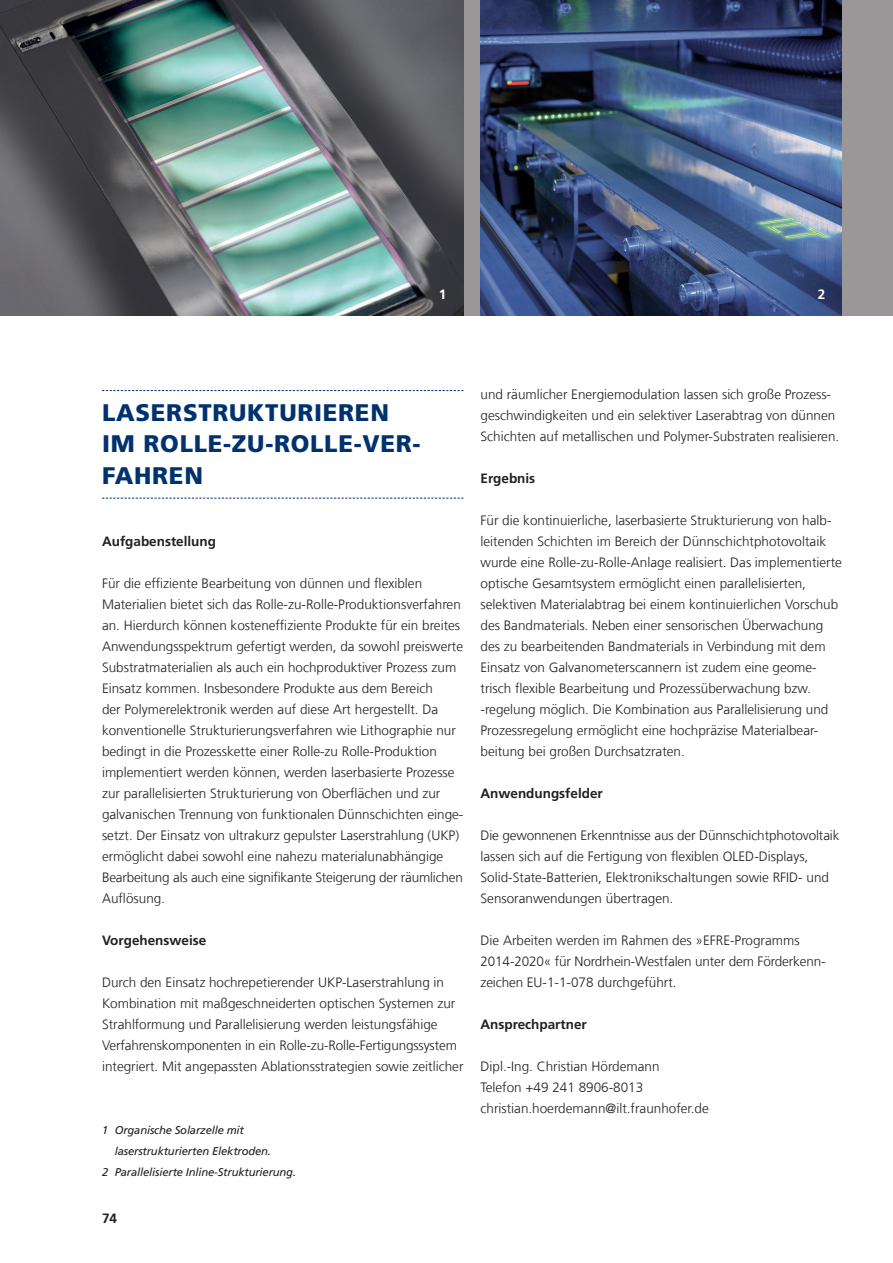
<style>
.page{position:relative;width:893px;height:1263px;background:#fff}
.page>*{position:absolute;margin:0;border:0;box-sizing:border-box;transform-origin:0 0}
.t1{font:900 24px/31.5px "Frutiger LT Com";letter-spacing:.03em;color:#00326d}
.t2{font:300 13.5px/21px "Frutiger LT Com";color:#231f20}
.t3{font:700 13.5px "Frutiger LT Com";color:#231f20}
.t4{font:700 13.5px "Frutiger LT Com";color:#fff}
.t5{font:italic 11.25px "Frutiger LT Com";letter-spacing:-.015em;color:#231f20}
</style>
<div class="page">
<div style="left:0;top:0;width:893px;height:315px;background:#999798"></div>
<img style="left:0;top:0;width:463px;height:315px">
<svg style="left:102px;top:390px;width:361px;height:1px"></svg>
<svg style="left:102px;top:498px;width:361px;height:1px"></svg>
<img style="left:480px;top:0;width:362px;height:315px">
<p class="t4" style="left:439px;top:286px;width:9px">1</p>
<p class="t4" style="left:818px;top:286px;width:9px">2</p>
<h1 class="t1" style="left:102px;top:397px;width:320px">LASERSTRUKTURIEREN<br>IM ROLLE-ZU-ROLLE-VER-<br>FAHREN</h1>
<p class="t3" style="left:102px;top:534px;width:116px">Aufgabenstellung</p>
<p class="t2" style="left:102px;top:573px;width:363px">Für die effiziente Bearbeitung von dünnen und flexiblen Materialien bietet sich das Rolle-zu-Rolle-Produktionsverfahren an. Hierdurch können kosteneffiziente Produkte für ein breites Anwendungsspektrum gefertigt werden, da sowohl preiswerte Substratmaterialien als auch ein hochproduktiver Prozess zum Einsatz kommen. Insbesondere Produkte aus dem Bereich<br>der Polymerelektronik werden auf diese Art hergestellt. Da konventionelle Strukturierungsverfahren wie Lithographie nur bedingt in die Prozesskette einer Rolle-zu Rolle-Produktion implementiert werden können, werden laserbasierte Prozesse zur parallelisierten Strukturierung von Oberflächen und zur galvanischen Trennung von funktionalen Dünnschichten einge&shy;setzt. Der Einsatz von ultrakurz gepulster Laserstrahlung (UKP) ermöglicht dabei sowohl eine nahezu materialunabhängige Bearbeitung als auch eine signifikante Steigerung der räumlichen Auflösung.</p>
<p class="t3" style="left:102px;top:933px;width:106px">Vorgehensweise</p>
<p class="t2" style="left:102px;top:972px;width:363px">Durch den Einsatz hochrepetierender UKP-Laserstrahlung in Kombination mit maßgeschneiderten optischen Systemen zur Strahlformung und Parallelisierung werden leistungsfähige Verfahrenskomponenten in ein Rolle-zu-Rolle-Fertigungssystem integriert. Mit angepassten Ablationsstrategien sowie zeitlicher</p>
<p class="t5" style="left:102px;top:1124px;width:143px">1 Organische Solarzelle mit</p>
<p class="t5" style="left:115px;top:1145px;width:158px">laserstrukturierten Elektroden.</p>
<p class="t5" style="left:102px;top:1166px;width:196px">2 Parallelisierte Inline-Strukturierung.</p>
<p class="t3" style="left:102px;top:1210px;width:17px">74</p>
<p class="t2" style="left:480px;top:384px;width:360px">und räumlicher Energiemodulation lassen sich große Prozess&shy;geschwindigkeiten und ein selektiver Laserabtrag von dünnen<br>Schichten auf metallischen und Polymer-Substraten realisieren.</p>
<p class="t3" style="left:480px;top:470px;width:56px">Ergebnis</p>
<p class="t2" style="left:480px;top:510px;width:363px">Für die kontinuierliche, laserbasierte Strukturierung von halb&shy;leitenden Schichten im Bereich der Dünnschichtphotovoltaik wurde eine Rolle-zu-Rolle-Anlage realisiert. Das implementierte optische Gesamtsystem ermöglicht einen parallelisierten, selektiven Materialabtrag bei einem kontinuierlichen Vorschub des Bandmaterials. Neben einer sensorischen Überwachung des zu bearbeitenden Bandmaterials in Verbindung mit dem Einsatz von Galvanometerscannern ist zudem eine geome&shy;trisch flexible Bearbeitung und Prozessüberwachung bzw. -regelung möglich. Die Kombination aus Parallelisierung und Prozessregelung ermöglicht eine hochpräzise Materialbear&shy;beitung bei großen Durchsatzraten.</p>
<p class="t3" style="left:480px;top:785px;width:124px">Anwendungsfelder</p>
<p class="t2" style="left:480px;top:825px;width:361px">Die gewonnenen Erkenntnisse aus der Dünnschichtphotovoltaik lassen sich auf die Fertigung von flexiblen OLED-Displays, Solid-State-Batterien, Elektronikschaltungen sowie RFID- und Sensoranwendungen übertragen.</p>
<p class="t2" style="left:480px;top:930px;width:347px">Die Arbeiten werden im Rahmen des »EFRE-Programms<br>2014-2020« für Nordrhein-Westfalen unter dem Förderkenn&shy;zeichen EU-1-1-078 durchgeführt.</p>
<p class="t3" style="left:480px;top:1017px;width:108px">Ansprechpartner</p>
<p class="t2" style="left:480px;top:1056px;width:230px">Dipl.-Ing. Christian Hördemann<br>Telefon +49 241 8906-8013 christian.hoerdemann@ilt.fraunhofer.de</p>
</div>
